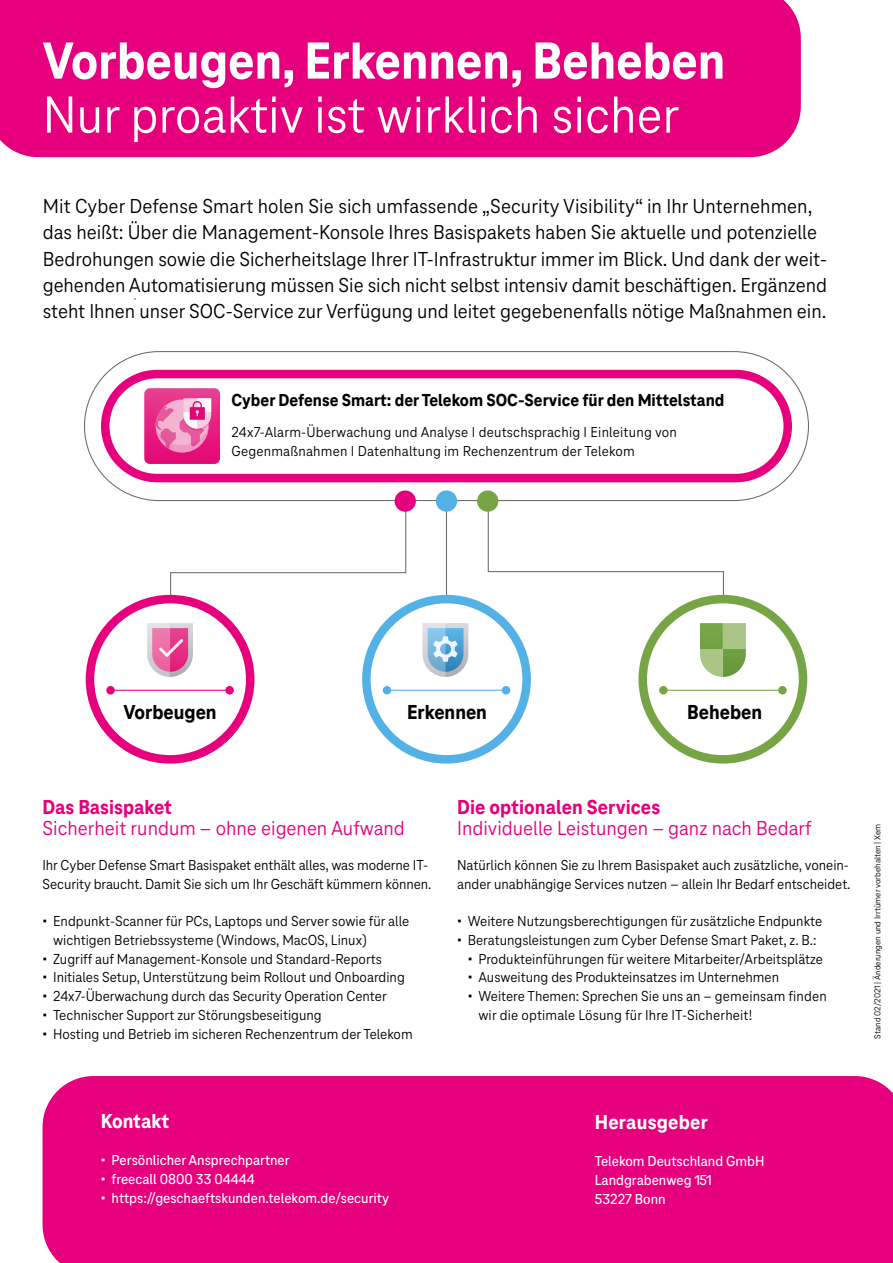
<style>
.page{position:relative;width:893px;height:1263px;background:#fff}
.page>*{position:absolute;margin:0;border:0;box-sizing:border-box;transform-origin:0 0}
.t1{font:54px "Tele Neo";color:#fff}
.t2{font:800 54px "Tele Neo";color:#fff}
.t3{font:21px/26.2px "Tele Neo";color:#000}
.t4{font:21px "Tele Neo";color:#e6007d}
.t5{font:800 21px "Tele Neo";letter-spacing:.005em;color:#e6007d}
.t6{font:800 21px "Tele Neo";color:#000}
.t7{font:800 21px "Tele Neo";letter-spacing:.01em;color:#fff}
.t8{font:800 18px "Tele Neo";color:#000}
.t9{font:15px/18.8px "Tele Neo";color:#000}
.t10{font:500 15px/18.8px "Tele Neo";color:#fff}
.t11{font:9px "Tele Neo";color:#000}
.s1{font-weight:800}
</style>
<div class="page">
<div style="left:0;top:0;width:801px;height:157px;background:#e6007d"></div>
<div style="left:101px;top:370px;width:691px;height:112px;border:9px solid #e6007d;border-radius:52px"></div>
<div style="left:43px;top:1076px;width:850px;height:187px;background:#e6007d"></div>
<svg style="left:170px;top:500px;width:237px;height:99px"></svg>
<svg style="left:487px;top:500px;width:237px;height:99px"></svg>
<hr style="left:446px;top:501px;width:1px;height:97px;background:#6b6b6a">
<div style="left:86px;top:595px;width:168px;height:169px;border:9px solid #e6007d;border-radius:50%"></div>
<div style="left:395px;top:490px;width:21px;height:22px;background:#e6007d;border-radius:50%"></div>
<div style="left:436px;top:490px;width:21px;height:22px;background:#53b1e5;border-radius:50%"></div>
<div style="left:477px;top:490px;width:21px;height:22px;background:#77a545;border-radius:50%"></div>
<div style="left:362px;top:595px;width:169px;height:169px;border:9px solid #53b1e5;border-radius:50%"></div>
<div style="left:638px;top:595px;width:169px;height:169px;border:9px solid #77a545;border-radius:50%"></div>
<hr style="left:111px;top:690px;width:119px;height:1px;background:#e6007d">
<div style="left:106px;top:686px;width:9px;height:8px;background:#e6007d;border-radius:50%"></div>
<div style="left:225px;top:686px;width:9px;height:8px;background:#e6007d;border-radius:50%"></div>
<hr style="left:387px;top:690px;width:119px;height:1px;background:#53b1e5">
<div style="left:383px;top:686px;width:8px;height:8px;background:#53b1e5;border-radius:50%"></div>
<div style="left:502px;top:686px;width:8px;height:8px;background:#53b1e5;border-radius:50%"></div>
<hr style="left:663px;top:690px;width:119px;height:1px;background:#77a545">
<div style="left:659px;top:686px;width:9px;height:8px;background:#77a545;border-radius:50%"></div>
<div style="left:778px;top:686px;width:9px;height:8px;background:#77a545;border-radius:50%"></div>
<svg style="left:147px;top:623px;width:46px;height:54px;background:#e290b7"></svg>
<svg style="left:423px;top:623px;width:45px;height:54px;background:#a3c6de"></svg>
<svg style="left:700px;top:623px;width:46px;height:54px;background:#98ba73"></svg>
<svg style="left:144px;top:388px;width:76px;height:76px;background:#e9559d"></svg>
<h1 class="t2" style="left:43px;top:31px;width:684px">Vorbeugen, Erkennen, Beheben</h1>
<h1 class="t1" style="left:43px;top:85px;width:639px">Nur proaktiv ist wirklich sicher</h1>
<p class="t3" style="left:43px;top:193px;width:786px">Mit Cyber Defense Smart holen Sie sich umfassende „Security Visibility“ in Ihr Unternehmen, das heißt: Über die Management-Konsole Ihres Basispakets haben Sie aktuelle und potenzielle Bedrohungen sowie die Sicherheitslage Ihrer IT-Infrastruktur immer im Blick. Und dank der weit&shy;gehenden Automatisierung müssen Sie sich nicht selbst intensiv damit beschäftigen. Ergänzend steht Ihnen unser SOC-Service zur Verfügung und leitet gegebenenfalls nötige Maßnahmen ein.</p>
<p class="t8" style="left:232px;top:390px;width:494px">Cyber Defense Smart: der Telekom SOC-Service für den Mittelstand</p>
<p class="t9" style="left:232px;top:423px;width:447px">24x7-Alarm-Überwachung und Analyse I deutschsprachig I Einleitung von<br>Gegenmaßnahmen I Datenhaltung im Rechenzentrum der Telekom</p>
<h2 class="t6" style="left:124px;top:701px;width:95px">Vorbeugen</h2>
<h2 class="t6" style="left:407px;top:701px;width:81px">Erkennen</h2>
<h2 class="t6" style="left:687px;top:701px;width:77px">Beheben</h2>
<h2 class="t5" style="left:43px;top:795px;width:131px">Das Basispaket</h2>
<h2 class="t4" style="left:43px;top:816px;width:364px">Sicherheit rundum – ohne eigenen Aufwand</h2>
<p class="t9" style="left:43px;top:855px;width:390px">Ihr Cyber Defense Smart Basispaket enthält alles, was moderne IT-<br>Security braucht. Damit Sie sich um Ihr Geschäft kümmern können.</p>
<p class="t9" style="left:53px;top:912px;width:358px;text-indent:-11px"><span class="s1">•</span> Endpunkt-Scanner für PCs, Laptops und Server sowie für alle wichtigen Betriebssysteme (Windows, MacOS, Linux)</p>
<p class="t9" style="left:43px;top:949px;width:341px"><span class="s1">•</span> Zugriff auf Management-Konsole und Standard-Reports</p>
<p class="t9" style="left:43px;top:968px;width:364px"><span class="s1">•</span> Initiales Setup, Unterstützung beim Rollout und Onboarding</p>
<p class="t9" style="left:43px;top:987px;width:346px"><span class="s1">•</span> 24x7-Überwachung durch das Security Operation Center</p>
<p class="t9" style="left:43px;top:1005px;width:281px"><span class="s1">•</span> Technischer Support zur Störungsbeseitigung</p>
<p class="t9" style="left:43px;top:1024px;width:372px"><span class="s1">•</span> Hosting und Betrieb im sicheren Rechenzentrum der Telekom</p>
<h2 class="t5" style="left:457px;top:795px;width:205px">Die optionalen Services</h2>
<h2 class="t4" style="left:457px;top:816px;width:356px">Individuelle Leistungen – ganz nach Bedarf</h2>
<p class="t9" style="left:457px;top:855px;width:395px">Natürlich können Sie zu Ihrem Basispaket auch zusätzliche, vonein&shy;ander unabhängige Services nutzen – allein Ihr Bedarf entscheidet.</p>
<p class="t9" style="left:457px;top:912px;width:367px"><span class="s1">•</span> Weitere Nutzungsberechtigungen für zusätzliche Endpunkte</p>
<p class="t9" style="left:457px;top:930px;width:361px"><span class="s1">•</span> Beratungsleistungen zum Cyber Defense Smart Paket, z. B.:</p>
<p class="t9" style="left:468px;top:949px;width:357px"><span class="s1">•</span> Produkteinführungen für weitere Mitarbeiter/Arbeitsplätze</p>
<p class="t9" style="left:468px;top:968px;width:313px"><span class="s1">•</span> Ausweitung des Produkteinsatzes im Unternehmen</p>
<p class="t9" style="left:478px;top:987px;width:350px;text-indent:-11px"><span class="s1">•</span> Weitere Themen: Sprechen Sie uns an – gemeinsam finden wir die optimale Lösung für Ihre IT-Sicherheit!</p>
<p class="t11" style="left:872px;top:1038px;width:216px;rotate:-90deg">Stand 02/2021 | Änderungen und Irrtümer vorbehalten | Xem</p>
<h2 class="t7" style="left:101px;top:1109px;width:70px">Kontakt</h2>
<p class="t10" style="left:101px;top:1151px;width:190px"><span class="s1">•</span> Persönlicher Ansprechpartner</p>
<p class="t10" style="left:101px;top:1170px;width:155px"><span class="s1">•</span> freecall 0800 33 04444</p>
<p class="t10" style="left:101px;top:1188px;width:290px"><span class="s1">•</span> https://geschaeftskunden.telekom.de/security</p>
<h2 class="t7" style="left:595px;top:1110px;width:115px">Herausgeber</h2>
<p class="t10" style="left:595px;top:1152px;width:171px">Telekom Deutschland GmbH<br>Landgrabenweg 151<br>53227 Bonn</p>
</div>
